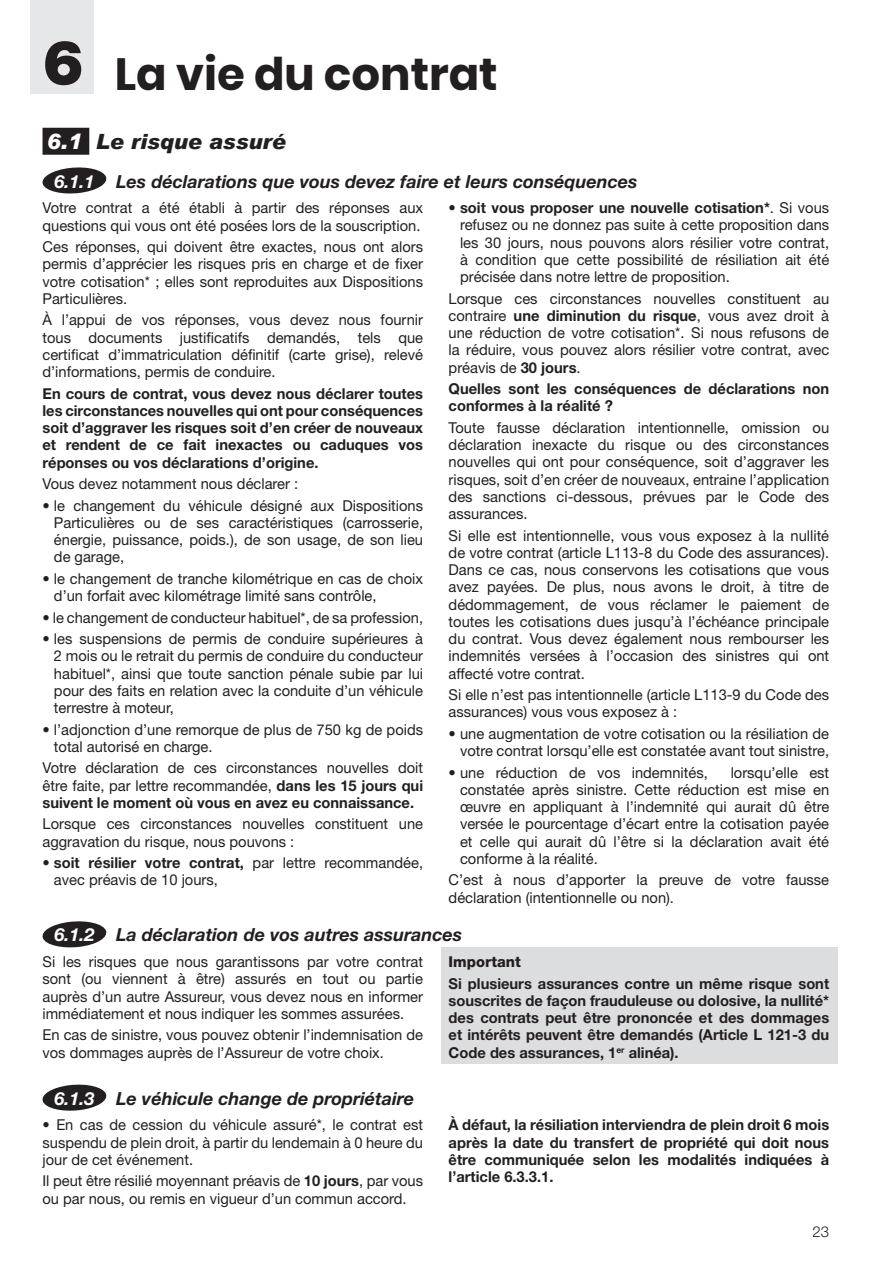
<style>
.page{position:relative;width:893px;height:1263px;background:#fff}
.page>*{position:absolute;margin:0;border:0;box-sizing:border-box;transform-origin:0 0}
.t1{font:900 61.8px "Helvetica Neue";color:#231f20}
.t2{font:700 45px "Poppins";color:#231f20}
.t3{font:italic 900 21px "Arial";color:#231f20}
.t4{font:italic 700 18px "Helvetica Neue";color:#231f20}
.t5{font:15px/17.2px "Helvetica Neue";color:#231f20;text-align:justify}
.t6{font:700 15px/17.2px "Helvetica Neue";color:#231f20;text-align:justify}
.t7{font:800 15px "Helvetica Neue";color:#231f20}
.t8{font:300 15px "Helvetica Neue";color:#231f20}
.s1{color:#fff}
.s2{font-weight:700}
</style>
<div class="page">
<div style="left:441px;top:947px;width:397px;height:117px;background:#dcdddf"></div>
<div style="left:30px;top:0;width:64px;height:94px;background:#e6e7e9"></div>
<div style="left:43px;top:128px;width:46px;height:27px;background:#231f20"></div>
<svg style="left:42px;top:167px;width:65px;height:27px"></svg>
<svg style="left:42px;top:921px;width:65px;height:27px"></svg>
<svg style="left:42px;top:1084px;width:65px;height:27px"></svg>
<h1 class="t1" style="left:43px;top:26px;width:43px">6</h1>
<h2 class="t2" style="left:115px;top:48px;width:385px">La vie du contrat</h2>
<h3 class="t3" style="left:47px;top:129px;width:241px"><span class="s1">6.1</span> Le risque assuré</h3>
<p class="t4" style="left:54px;top:170px;width:585px"><span class="s1">6.1.1</span> Les déclarations que vous devez faire et leurs conséquences</p>
<p class="t5" style="left:43px;top:199px;width:382px">Votre contrat a été établi à partir des réponses aux questions qui vous ont été posées lors de la souscription.</p>
<p class="t5" style="left:43px;top:238px;width:382px">Ces réponses, qui doivent être exactes, nous ont alors permis d’apprécier les risques pris en charge et de fixer votre cotisation* ; elles sont reproduites aux Dispositions Particulières.</p>
<p class="t5" style="left:43px;top:311px;width:382px">À l’appui de vos réponses, vous devez nous fournir tous documents justificatifs demandés, tels que certificat d’immatriculation définitif (carte grise), relevé d’informations, permis de conduire.</p>
<p class="t6" style="left:43px;top:384px;width:382px">En cours de contrat, vous devez nous déclarer toutes les circonstances nouvelles qui ont pour conséquences soit d’aggraver les risques soit d’en créer de nouveaux et rendent de ce fait inexactes ou caduques vos réponses ou vos déclarations d’origine.</p>
<p class="t5" style="left:43px;top:475px;width:257px">Vous devez notamment nous déclarer :</p>
<p class="t5" style="left:54px;top:496px;width:371px;text-indent:-11px">• le changement du véhicule désigné aux Dispositions Particulières ou de ses caractéristiques (carrosserie, énergie, puissance, poids.), de son usage, de son lieu de garage,</p>
<p class="t5" style="left:54px;top:570px;width:371px;text-indent:-11px">• le changement de tranche kilométrique en cas de choix d’un forfait avec kilométrage limité sans contrôle,</p>
<p class="t5" style="left:43px;top:608px;width:382px">• le changement de conducteur habituel*, de sa profession,</p>
<p class="t5" style="left:54px;top:630px;width:371px;text-indent:-11px">• les suspensions de permis de conduire supérieures à 2 mois ou le retrait du permis de conduire du conducteur habituel*, ainsi que toute sanction pénale subie par lui pour des faits en relation avec la conduite d’un véhicule terrestre à moteur,</p>
<p class="t5" style="left:54px;top:720px;width:371px;text-indent:-11px">• l’adjonction d’une remorque de plus de 750 kg de poids total autorisé en charge.</p>
<p class="t5" style="left:43px;top:759px;width:382px">Votre déclaration de ces circonstances nouvelles doit être faite, par lettre recommandée, <span class="s2">dans les 15 jours qui suivent le moment où vous en avez eu connaissance.</span></p>
<p class="t5" style="left:43px;top:815px;width:382px">Lorsque ces circonstances nouvelles constituent une aggravation du risque, nous pouvons :</p>
<p class="t5" style="left:54px;top:854px;width:371px;text-indent:-11px">• <span class="s2">soit résilier votre contrat,</span> par lettre recommandée, avec préavis de 10 jours,</p>
<p class="t5" style="left:460px;top:199px;width:371px;text-indent:-11px">• <span class="s2">soit vous proposer une nouvelle cotisation*</span>. Si vous refusez ou ne donnez pas suite à cette proposition dans les 30 jours, nous pouvons alors résilier votre contrat, à condition que cette possibilité de résiliation ait été précisée dans notre lettre de proposition.</p>
<p class="t5" style="left:449px;top:289px;width:382px">Lorsque ces circonstances nouvelles constituent au contraire <span class="s2">une diminution du risque</span>, vous avez droit à une réduction de votre cotisation*. Si nous refusons de la réduire, vous pouvez alors résilier votre contrat, avec préavis de <span class="s2">30 jours</span>.</p>
<p class="t6" style="left:449px;top:380px;width:382px">Quelles sont les conséquences de déclarations non conformes à la réalité ?</p>
<p class="t5" style="left:449px;top:419px;width:382px">Toute fausse déclaration intentionnelle, omission ou déclaration inexacte du risque ou des circonstances nouvelles qui ont pour conséquence, soit d’aggraver les risques, soit d’en créer de nouveaux, entraine l’application des sanctions ci-dessous, prévues par le Code des assurances.</p>
<p class="t5" style="left:449px;top:526px;width:382px">Si elle est intentionnelle, vous vous exposez à la nullité de votre contrat (article L113-8 du Code des assurances).<br>Dans ce cas, nous conservons les cotisations que vous avez payées. De plus, nous avons le droit, à titre de dédommagement, de vous réclamer le paiement de toutes les cotisations dues jusqu’à l’échéance principale du contrat. Vous devez également nous rembourser les indemnités versées à l’occasion des sinistres qui ont affecté votre contrat.</p>
<p class="t5" style="left:449px;top:686px;width:382px">Si elle n’est pas intentionnelle (article L113-9 du Code des assurances) vous vous exposez à :</p>
<p class="t5" style="left:449px;top:725px;width:382px;text-align:right">• une augmentation de votre cotisation ou la résiliation de votre contrat lorsqu’elle est constatée avant tout sinistre,</p>
<p class="t5" style="left:449px;top:763px;width:261px">• une réduction de vos indemnités,</p>
<p class="t5" style="left:460px;top:763px;width:371px;text-indent:271px">lorsqu’elle est constatée après sinistre. Cette réduction est mise en œuvre en appliquant à l’indemnité qui aurait dû être versée le pourcentage d’écart entre la cotisation payée et celle qui aurait dû l’être si la déclaration avait été conforme à la réalité.</p>
<p class="t5" style="left:449px;top:871px;width:382px">C’est à nous d’apporter la preuve de votre fausse déclaration (intentionnelle ou non).</p>
<p class="t4" style="left:54px;top:924px;width:409px"><span class="s1">6.1.2</span> La déclaration de vos autres assurances</p>
<p class="t5" style="left:43px;top:953px;width:382px">Si les risques que nous garantissons par votre contrat sont (ou viennent à être) assurés en tout ou partie auprès d’un autre Assureur, vous devez nous en informer immédiatement et nous indiquer les sommes assurées.</p>
<p class="t5" style="left:43px;top:1026px;width:382px">En cas de sinistre, vous pouvez obtenir l’indemnisation de vos dommages auprès de l’Assureur de votre choix.</p>
<p class="t7" style="left:449px;top:953px;width:74px">Important</p>
<p class="t6" style="left:449px;top:974px;width:382px">Si plusieurs assurances contre un même risque sont souscrites de façon frauduleuse ou dolosive, la nullité* des contrats peut être prononcée et des dommages et intérêts peuvent être demandés (Article L 121-3 du Code des assurances, 1<sup>er</sup> alinéa).</p>
<p class="t4" style="left:54px;top:1087px;width:361px"><span class="s1">6.1.3</span> Le véhicule change de propriétaire</p>
<p class="t5" style="left:43px;top:1116px;width:382px">• En cas de cession du véhicule assuré*, le contrat est suspendu de plein droit, à partir du lendemain à 0 heure du jour de cet événement.</p>
<p class="t5" style="left:43px;top:1172px;width:382px">Il peut être résilié moyennant préavis de <span class="s2">10 jours</span>, par vous ou par nous, ou remis en vigueur d’un commun accord.</p>
<p class="t6" style="left:449px;top:1116px;width:382px">À défaut, la résiliation interviendra de plein droit 6 mois après la date du transfert de propriété qui doit nous être communiquée selon les modalités indiquées à l’article 6.3.3.1.</p>
<p class="t8" style="left:812px;top:1223px;width:18px">23</p>
</div>
